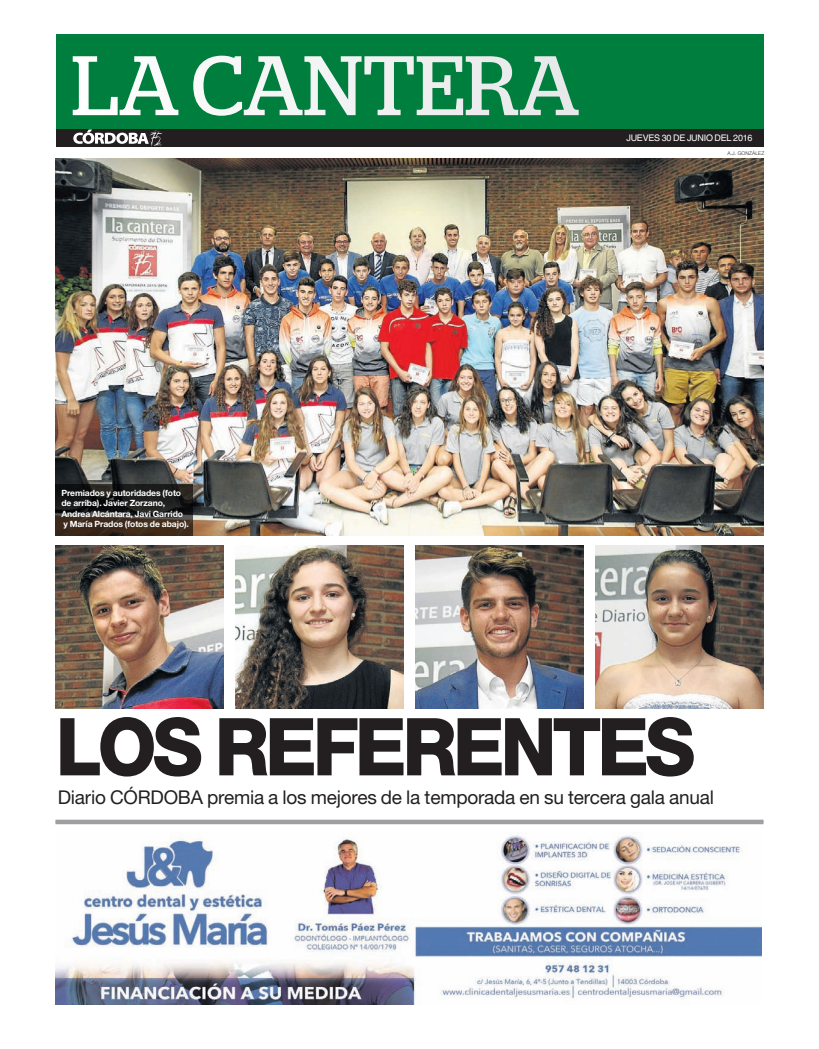
<style>
.page{position:relative;width:819px;height:1049px;background:#fff}
.page>*{position:absolute;margin:0;border:0;box-sizing:border-box;transform-origin:0 0}
.t1{font:800 80px "Helvetica Neue LT Std";letter-spacing:-.06em;color:#231f20;scale:.95 1}
.t2{font:19px "Helvetica Neue LT Std";letter-spacing:-.01em;color:#231f20}
.t3{font:9px "Helvetica";letter-spacing:-.03em;color:#fff}
.t4{font:700 8.6px/10.2px "Helvetica Neue LT Std";letter-spacing:-.01em;color:#fff}
.t5{font:300 5.1px "Helvetica Neue";letter-spacing:.015em;color:#231f20}
</style>
<div class="page">
<hr style="left:56px;top:821px;width:708px;height:3px;background:#9d9fa2">
<div style="left:56px;top:34px;width:708px;height:102px;background:#007e3d"></div>
<div style="left:56px;top:129px;width:708px;height:17px;background:#231f20"></div>
<svg style="left:73px;top:130px;width:89px;height:16px"></svg>
<svg style="left:73px;top:56px;width:506px;height:60px"></svg>
<img style="left:56px;top:158px;width:707px;height:377px">
<hr style="left:56px;top:820px;width:708px;height:3px;background:#9d9fa2">
<svg style="left:56px;top:484px;width:138px;height:52px;background:#28211c"></svg>
<img style="left:56px;top:546px;width:167px;height:163px">
<img style="left:236px;top:546px;width:167px;height:163px">
<img style="left:416px;top:546px;width:167px;height:163px">
<img style="left:596px;top:546px;width:167px;height:163px">
<img style="left:56px;top:834px;width:705px;height:171px">
<p class="t4" style="left:62px;top:488px;width:129px">Premiados y autoridades (foto de arriba). Javier Zorzano,<br>Andrea Alcántara, Javi Garrido y María Prados (fotos de abajo).</p>
<p class="t3" style="left:626px;top:133px;width:128px">JUEVES 30 DE JUNIO DEL 2016</p>
<p class="t5" style="left:727px;top:150px;width:38px">A.J. GONZÁLEZ</p>
<h1 class="t1" style="left:56px;top:699px;width:675px">LOS REFERENTES</h1>
<h2 class="t2" style="left:58px;top:786px;width:658px">Diario CÓRDOBA premia a los mejores de la temporada en su tercera gala anual</h2>
</div>
